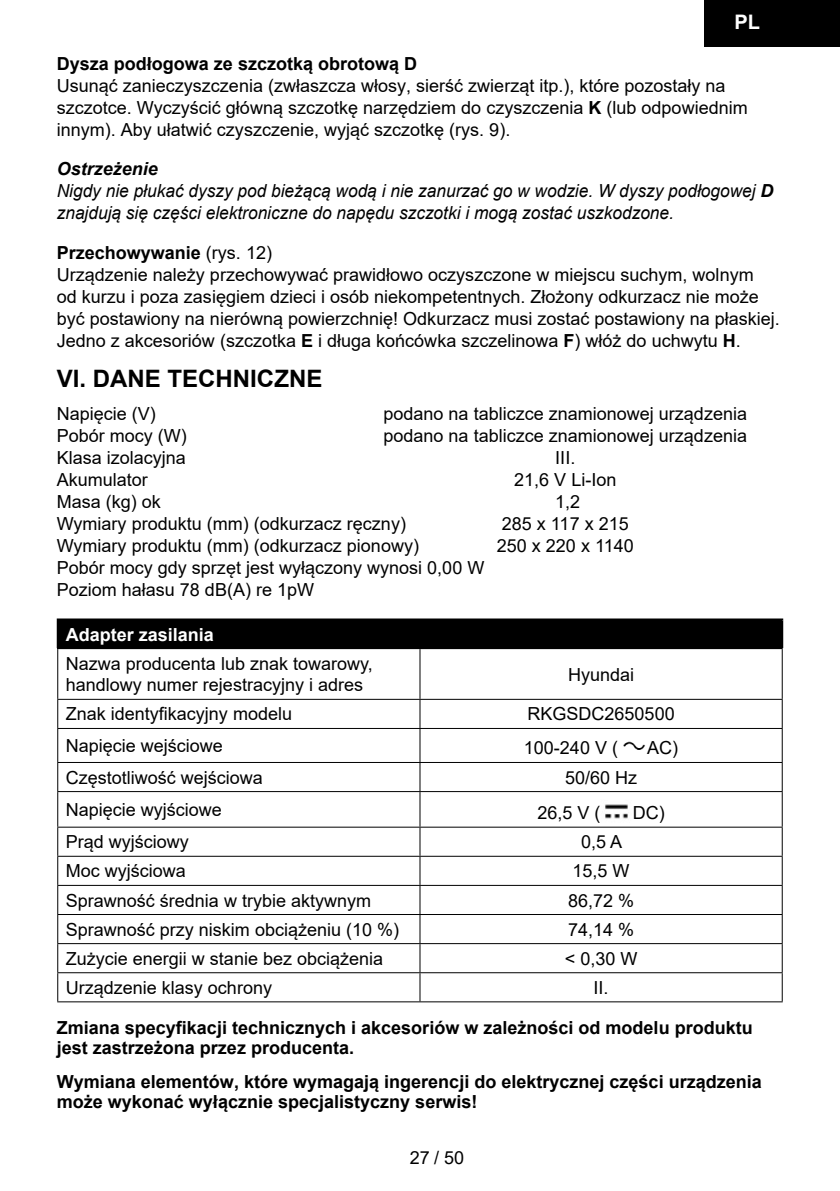
<style>
.page{position:relative;width:840px;height:1191px;background:#fff}
.page>*{position:absolute;margin:0;border:0;box-sizing:border-box;transform-origin:0 0}
._1_Nadpis{font:700 24px "Arial";color:#000}
.t1{font:700 20px "Arial";color:#fff}
._3_Text{font:18px/22px "Arial";color:#000}
.Normální{font:18px/22px "Arial";color:#000}
.Normální-2{font:700 18px/20px "Arial";color:#000}
.Normální-3{font:italic 18px/22px "Arial";color:#000;scale:.96 1}
.text{font:18px "Arial";color:#000}
._3_Text-2{font:700 18px "Arial";color:#000}
._3_Text-3{font:700 18px "Arial";color:#fff}
.Normální-4{font:italic 700 18px "Arial";color:#000}
.s1{font-weight:700}
.s2{font-weight:400}
</style>
<div class="page">
<div style="left:58px;top:619px;width:723px;height:29px;background:#000"></div>
<hr style="left:57px;top:618px;width:363px;height:2px;background:#000">
<hr style="left:57px;top:620px;width:2px;height:28px;background:#000">
<hr style="left:420px;top:618px;width:362px;height:2px;background:#000">
<hr style="left:780px;top:620px;width:2px;height:28px;background:#000">
<hr style="left:57px;top:648px;width:363px;height:1px;background:#000">
<hr style="left:57px;top:649px;width:1px;height:50px;background:#000">
<hr style="left:420px;top:648px;width:362px;height:1px;background:#000">
<hr style="left:419px;top:649px;width:1px;height:50px;background:#000">
<hr style="left:781px;top:649px;width:1px;height:50px;background:#000">
<hr style="left:57px;top:699px;width:363px;height:1px;background:#000">
<svg style="left:57px;top:700px;width:1px;height:28px"></svg>
<hr style="left:420px;top:699px;width:362px;height:1px;background:#000">
<svg style="left:419px;top:700px;width:1px;height:28px"></svg>
<svg style="left:781px;top:700px;width:1px;height:28px"></svg>
<hr style="left:57px;top:728px;width:363px;height:1px;background:#000">
<hr style="left:57px;top:729px;width:1px;height:33px;background:#000">
<hr style="left:420px;top:728px;width:362px;height:1px;background:#000">
<hr style="left:419px;top:729px;width:1px;height:33px;background:#000">
<hr style="left:781px;top:729px;width:1px;height:33px;background:#000">
<hr style="left:57px;top:762px;width:363px;height:1px;background:#000">
<svg style="left:57px;top:763px;width:1px;height:28px"></svg>
<hr style="left:420px;top:762px;width:362px;height:1px;background:#000">
<svg style="left:419px;top:763px;width:1px;height:28px"></svg>
<svg style="left:781px;top:763px;width:1px;height:28px"></svg>
<hr style="left:57px;top:791px;width:363px;height:1px;background:#000">
<hr style="left:57px;top:792px;width:1px;height:34px;background:#000">
<hr style="left:420px;top:791px;width:362px;height:1px;background:#000">
<hr style="left:419px;top:792px;width:1px;height:34px;background:#000">
<hr style="left:781px;top:792px;width:1px;height:34px;background:#000">
<hr style="left:57px;top:826px;width:363px;height:1px;background:#000">
<hr style="left:420px;top:826px;width:362px;height:1px;background:#000">
<hr style="left:57px;top:855px;width:363px;height:1px;background:#000">
<hr style="left:420px;top:855px;width:362px;height:1px;background:#000">
<hr style="left:57px;top:885px;width:363px;height:1px;background:#000">
<hr style="left:420px;top:885px;width:362px;height:1px;background:#000">
<hr style="left:57px;top:914px;width:363px;height:1px;background:#000">
<hr style="left:420px;top:914px;width:362px;height:1px;background:#000">
<hr style="left:57px;top:943px;width:363px;height:1px;background:#000">
<hr style="left:57px;top:972px;width:363px;height:1px;background:#000">
<svg style="left:57px;top:827px;width:1px;height:174px"></svg>
<hr style="left:57px;top:1001px;width:363px;height:1px;background:#000">
<hr style="left:420px;top:943px;width:362px;height:1px;background:#000">
<hr style="left:420px;top:972px;width:362px;height:1px;background:#000">
<svg style="left:419px;top:827px;width:1px;height:174px"></svg>
<svg style="left:781px;top:827px;width:1px;height:174px"></svg>
<hr style="left:420px;top:1001px;width:362px;height:1px;background:#000">
<img style="left:623px;top:741px;width:22px;height:9px">
<img style="left:605px;top:804px;width:23px;height:15px">
<div style="left:704px;top:0;width:135px;height:47px;background:#000"></div>
<p class="t1" style="left:734px;top:8px;width:27px">PL</p>
<p class="Normální-2" style="left:57px;top:54px;width:362px">Dysza podłogowa ze szczotką obrotową D</p>
<p class="Normální" style="left:57px;top:74px;width:692px">Usunąć zanieczyszczenia (zwłaszcza włosy, sierść zwierząt itp.), które pozostały na szczotce. Wyczyścić główną szczotkę narzędziem do czyszczenia <span class="s1">K</span> (lub odpowiednim innym). Aby ułatwić czyszczenie, wyjąć szczotkę (rys. 9).</p>
<p class="Normální-4" style="left:57px;top:156px;width:103px">Ostrzeżenie</p>
<p class="Normální-3" style="left:57px;top:180px;width:747px">Nigdy nie płukać dyszy pod bieżącą wodą i nie zanurzać go w wodzie. W dyszy podłogowej <span class="s1">D </span>znajdują się części elektroniczne do napędu szczotki i mogą zostać uszkodzone.</p>
<p class="_3_Text-2" style="left:57px;top:240px;width:217px">Przechowywanie <span class="s2">(rys. 12)</span></p>
<p class="_3_Text" style="left:57px;top:263px;width:724px">Urządzenie należy przechowywać prawidłowo oczyszczone w miejscu suchym, wolnym<br>od kurzu i poza zasięgiem dzieci i osób niekompetentnych. Złożony odkurzacz nie może być postawiony na nierówną powierzchnię! Odkurzacz musi zostać postawiony na płaskiej.<br>Jedno z akcesoriów (szczotka <span class="s1">E</span> i długa końcówka szczelinowa <span class="s1">F</span>) włóż do uchwytu <span class="s1">H</span>.</p>
<p class="_1_Nadpis" style="left:57px;top:362px;width:267px">VI. DANE TECHNICZNE</p>
<p class="Normální" style="left:57px;top:403px;width:101px">Napięcie (V)</p>
<p class="Normální" style="left:383px;top:403px;width:365px">podano na tabliczce znamionowej urządzenia</p>
<p class="Normální" style="left:57px;top:425px;width:132px">Pobór mocy (W)</p>
<p class="Normální" style="left:383px;top:425px;width:365px">podano na tabliczce znamionowej urządzenia</p>
<p class="Normální" style="left:57px;top:447px;width:131px">Klasa izolacyjna</p>
<p class="Normální" style="left:555px;top:447px;width:22px">III.</p>
<p class="Normální" style="left:57px;top:469px;width:93px">Akumulator</p>
<p class="Normální" style="left:514px;top:469px;width:104px">21,6 V Li-Ion</p>
<p class="text" style="left:57px;top:490px;width:106px">Masa (kg) ok</p>
<p class="text" style="left:555px;top:490px;width:27px">1,2</p>
<p class="text" style="left:57px;top:512px;width:350px">Wymiary produktu (mm) (odkurzacz ręczny)</p>
<p class="text" style="left:501px;top:512px;width:128px">285 x 117 x 215</p>
<p class="text" style="left:57px;top:534px;width:363px">Wymiary produktu (mm) (odkurzacz pionowy)</p>
<p class="text" style="left:496px;top:534px;width:138px">250 x 220 x 1140</p>
<p class="_3_Text" style="left:57px;top:557px;width:429px">Pobór mocy gdy sprzęt jest wyłączony wynosi 0,00 W</p>
<p class="text" style="left:57px;top:578px;width:259px">Poziom hałasu 78 dB(A) re 1pW</p>
<p class="_3_Text-3" style="left:66px;top:621px;width:150px">Adapter zasilania</p>
<p class="_3_Text" style="left:66px;top:652px;width:308px">Nazwa producenta lub znak towarowy, handlowy numer rejestracyjny i adres</p>
<p class="_3_Text" style="left:567px;top:663px;width:68px">Hyundai</p>
<p class="_3_Text" style="left:66px;top:703px;width:228px">Znak identyfikacyjny modelu</p>
<p class="_3_Text" style="left:527px;top:703px;width:149px">RKGSDC2650500</p>
<p class="_3_Text" style="left:66px;top:734px;width:159px">Napięcie wejściowe</p>
<p class="_3_Text" style="left:523px;top:737px;width:96px">100-240 V (</p>
<p class="_3_Text" style="left:647px;top:737px;width:32px">AC)</p>
<p class="_3_Text" style="left:66px;top:766px;width:199px">Częstotliwość wejściowa</p>
<p class="_3_Text" style="left:564px;top:766px;width:74px">50/60 Hz</p>
<p class="_3_Text" style="left:66px;top:798px;width:158px">Napięcie wyjściowe</p>
<p class="_3_Text" style="left:537px;top:801px;width:65px">26,5 V (</p>
<p class="_3_Text" style="left:632px;top:801px;width:33px">DC)</p>
<p class="_3_Text" style="left:66px;top:831px;width:125px">Prąd wyjściowy</p>
<p class="_3_Text" style="left:580px;top:831px;width:43px">0,5 A</p>
<p class="_3_Text" style="left:66px;top:860px;width:122px">Moc wyjściowa</p>
<p class="_3_Text" style="left:572px;top:860px;width:59px">15,5 W</p>
<p class="_3_Text" style="left:66px;top:889px;width:307px">Sprawność średnia w trybie aktywnym</p>
<p class="_3_Text" style="left:567px;top:889px;width:68px">86,72 %</p>
<p class="_3_Text" style="left:66px;top:918px;width:335px">Sprawność przy niskim obciążeniu (10 %)</p>
<p class="_3_Text" style="left:567px;top:918px;width:68px">74,14 %</p>
<p class="_3_Text" style="left:66px;top:947px;width:319px">Zużycie energii w stanie bez obciążenia</p>
<p class="_3_Text" style="left:564px;top:947px;width:74px">&lt; 0,30 W</p>
<p class="_3_Text" style="left:66px;top:976px;width:208px">Urządzenie klasy ochrony</p>
<p class="_3_Text" style="left:593px;top:976px;width:17px">II.</p>
<p class="Normální-2" style="left:57px;top:1018px;width:697px">Zmiana specyfikacji technicznych i akcesoriów w zależności od modelu produktu</p>
<p class="Normální-2" style="left:57px;top:1038px;width:299px">jest zastrzeżona przez producenta.</p>
<p class="Normální-2" style="left:57px;top:1072px;width:706px">Wymiana elementów, które wymagają ingerencji do elektrycznej części urządzenia może wykonać wyłącznie specjalistyczny serwis!</p>
<p class="_3_Text" style="left:410px;top:1147px;width:56px">27 / 50</p>
</div>
